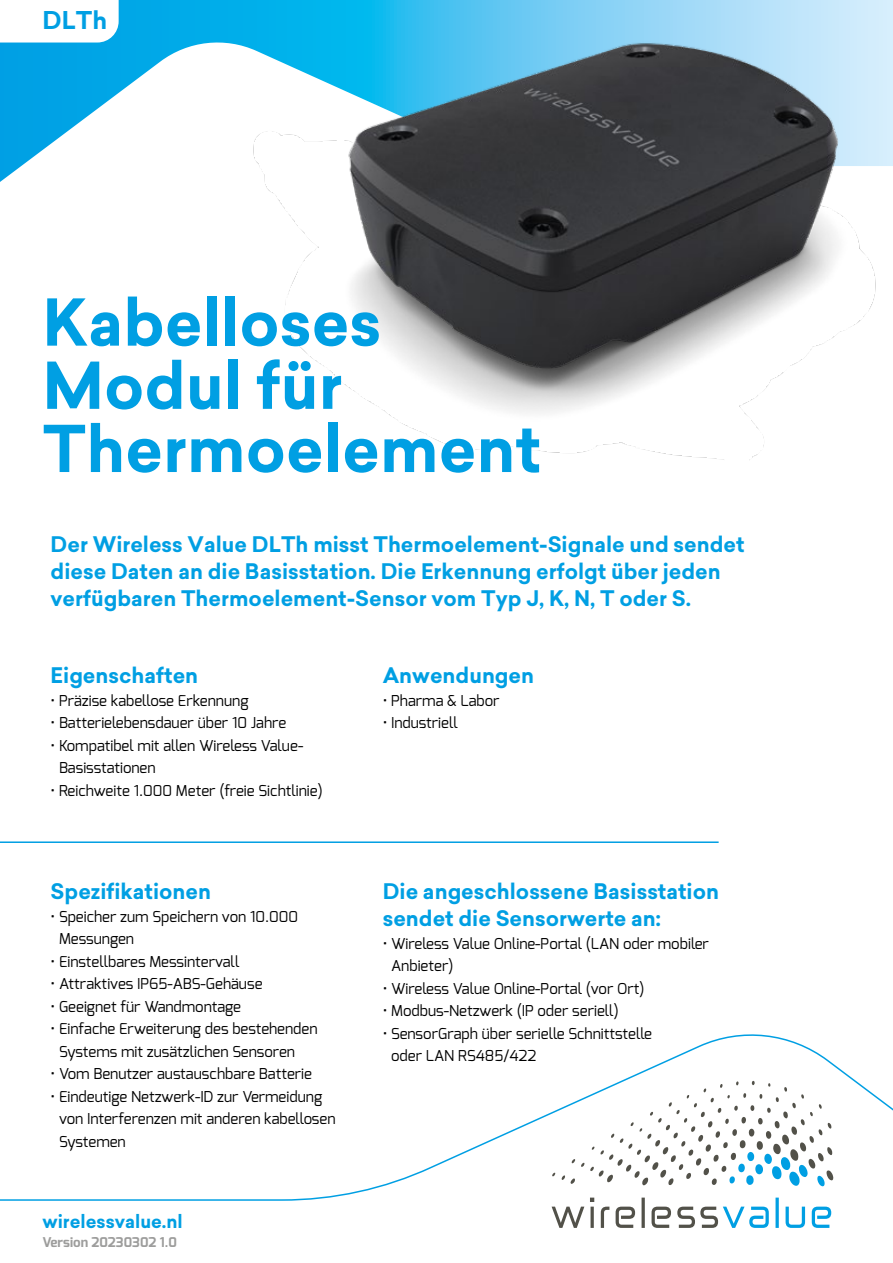
<style>
.page{position:relative;width:893px;height:1263px;background:#fff}
.page>*{position:absolute;margin:0;border:0;box-sizing:border-box;transform-origin:0 0}
.t1{font:700 63.15px/63.2px "Sailec";color:#009fe3}
.t2{font:700 24px "Sailec";color:#009fe3}
.t3{font:700 21px/27px "Sailec";color:#009fe3}
.t4{font:700 18px "Sailec";color:#009fe3}
.t5{font:15px/22.5px "Exo";color:#000}
.t6{font:700 13.5px "Exo";color:#9d9d9c}
</style>
<div class="page">
<svg style="left:0;top:37px;width:893px;height:145px"></svg>
<img style="left:222px;top:0;width:657px;height:460px">
<svg style="left:0;top:1034px;width:893px;height:181px"></svg>
<svg style="left:571px;top:1159px;width:4px;height:4px"></svg>
<svg style="left:552px;top:1172px;width:3px;height:4px"></svg>
<svg style="left:562px;top:1175px;width:13px;height:9px"></svg>
<svg style="left:581px;top:1081px;width:252px;height:105px"></svg>
<svg style="left:552px;top:1197px;width:279px;height:31px"></svg>
<svg style="left:0;top:0;width:119px;height:43px"></svg>
<hr style="left:0;top:841px;width:719px;height:2px;background:#009fe3">
<h2 class="t2" style="left:43px;top:3px;width:66px">DLTh</h2>
<h1 class="t1" style="left:43px;top:292px;width:500px">Kabelloses<br>Modul für<br>Thermoelement</h1>
<h3 class="t3" style="left:51px;top:531px;width:695px">Der Wireless Value DLTh misst Thermoelement-Signale und sendet diese Daten an die Basisstation. Die Erkennung erfolgt über jeden verfügbaren Thermoelement-Sensor vom Typ J, K, N, T oder S.</h3>
<h3 class="t3" style="left:51px;top:662px;width:149px">Eigenschaften</h3>
<p class="t5" style="left:51px;top:689px;width:200px">• Präzise kabellose Erkennung</p>
<p class="t5" style="left:51px;top:712px;width:237px">• Batterielebensdauer über 10 Jahre</p>
<p class="t5" style="left:59px;top:734px;width:246px;text-indent:-8px">• Kompatibel mit allen Wireless Value-<br>Basisstationen</p>
<p class="t5" style="left:51px;top:779px;width:274px">• Reichweite 1.000 Meter (freie Sichtlinie)</p>
<h3 class="t3" style="left:51px;top:878px;width:162px">Spezifikationen</h3>
<p class="t5" style="left:59px;top:905px;width:241px;text-indent:-8px">• Speicher zum Speichern von 10.000<br>Messungen</p>
<p class="t5" style="left:51px;top:950px;width:190px">• Einstellbares Messintervall</p>
<p class="t5" style="left:51px;top:972px;width:213px">• Attraktives IP65-ABS-Gehäuse</p>
<p class="t5" style="left:51px;top:995px;width:192px">• Geeignet für Wandmontage</p>
<p class="t5" style="left:59px;top:1017px;width:260px;text-indent:-8px">• Einfache Erweiterung des bestehenden<br>Systems mit zusätzlichen Sensoren</p>
<p class="t5" style="left:51px;top:1062px;width:263px">• Vom Benutzer austauschbare Batterie</p>
<p class="t5" style="left:59px;top:1085px;width:278px;text-indent:-8px">• Eindeutige Netzwerk-ID zur Vermeidung von Interferenzen mit anderen kabellosen<br>Systemen</p>
<p class="t4" style="left:43px;top:1208px;width:142px">wirelessvalue.nl</p>
<p class="t6" style="left:43px;top:1234px;width:136px">Version 20230302 1.0</p>
<h3 class="t3" style="left:383px;top:662px;width:153px">Anwendungen</h3>
<p class="t5" style="left:383px;top:689px;width:118px">• Pharma &amp; Labor</p>
<p class="t5" style="left:383px;top:712px;width:77px">• Industriell</p>
<h3 class="t3" style="left:383px;top:878px;width:338px">Die angeschlossene Basisstation sendet die Sensorwerte an:</h3>
<p class="t5" style="left:391px;top:932px;width:319px;text-indent:-8px">• Wireless Value Online-Portal (LAN oder mobiler<br>Anbieter)</p>
<p class="t5" style="left:383px;top:977px;width:263px">• Wireless Value Online-Portal (vor Ort)</p>
<p class="t5" style="left:383px;top:999px;width:237px">• Modbus-Netzwerk (IP oder seriell)</p>
<p class="t5" style="left:391px;top:1022px;width:262px;text-indent:-8px">• SensorGraph über serielle Schnittstelle oder LAN RS485/422</p>
</div>
